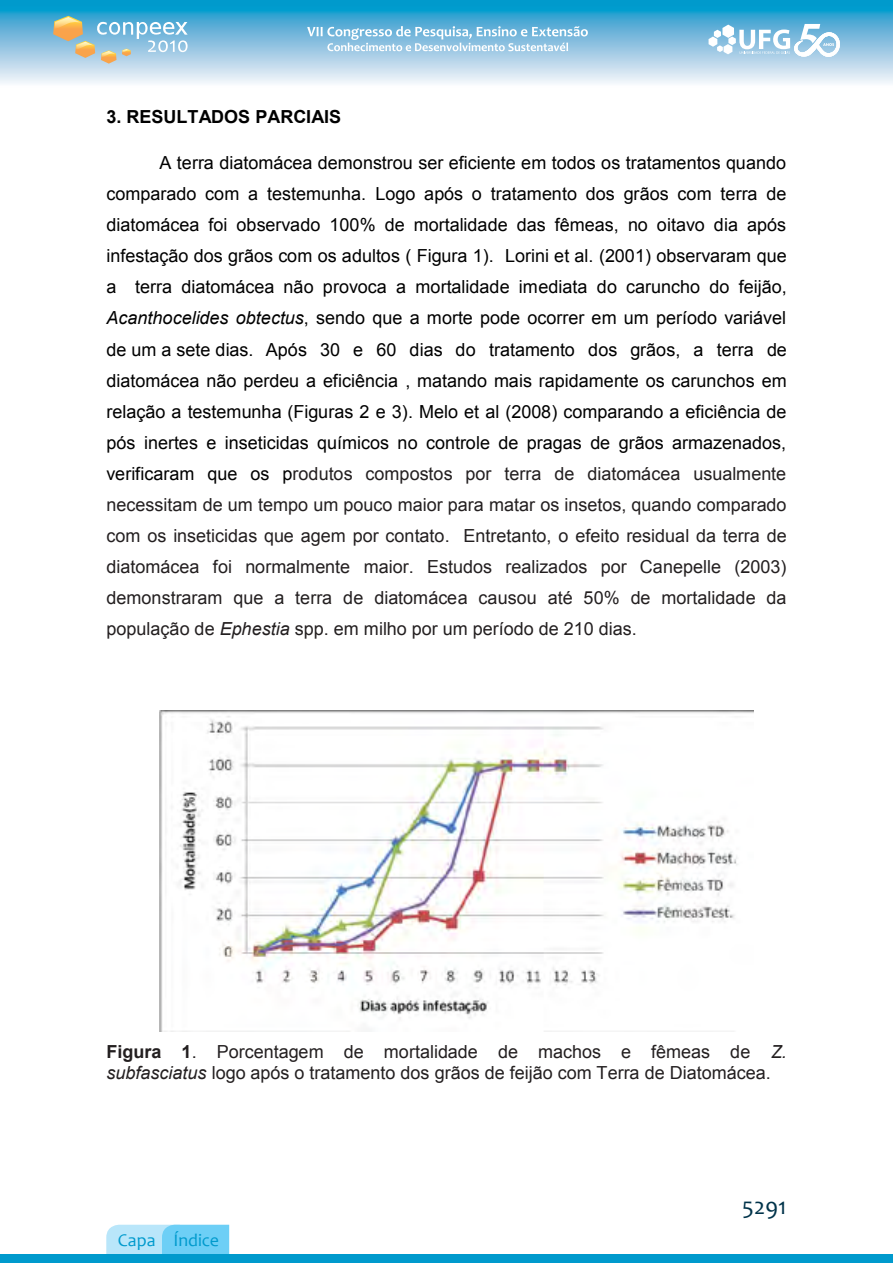
<style>
.page{position:relative;width:893px;height:1263px;background:#fff}
.page>*{position:absolute;margin:0;border:0;box-sizing:border-box;transform-origin:0 0}
.t1{font:24px "Candara";color:#00334a}
.t2{font:18px/31px "Arial";color:#000;text-align:justify}
.t3{font:18px/20.7px "Arial";color:#231f20}
.t4{font:700 18px "Arial";color:#000}
.t5{font:18px "Candara";letter-spacing:-.005em;color:#009acd}
.s1{font-style:italic}
.s2{color:#231f20}
.s3{font-style:italic;color:#231f20}
.s4{font-weight:700}
</style>
<div class="page">
<svg style="left:106px;top:1225px;width:123px;height:29px;background:#91d9f7"></svg>
<svg style="left:0;top:1px;width:893px;height:83px;background:#80c3e1"></svg>
<svg style="left:708px;top:24px;width:132px;height:33px"></svg>
<svg style="left:53px;top:16px;width:135px;height:48px;background:#a1c3cd"></svg>
<svg style="left:307px;top:26px;width:281px;height:25px;background:#9ccae5"></svg>
<img style="left:159px;top:710px;width:594px;height:321px">
<div style="left:0;top:1254px;width:893px;height:9px;background:#009acd"></div>
<p class="t4" style="left:106px;top:105px;width:236px">3. RESULTADOS PARCIAIS</p>
<p class="t2" style="left:106px;top:148px;width:682px;text-indent:53px">A terra diatomácea demonstrou ser eficiente em todos os tratamentos quando comparado com a testemunha. Logo após o tratamento dos grãos com terra de diatomácea foi observado 100% de mortalidade das fêmeas, no oitavo dia após infestação dos grãos com os adultos ( Figura 1). Lorini et al. (2001) observaram que a terra diatomácea não provoca a mortalidade imediata do caruncho do feijão, <span class="s1">Acanthocelides obtectus</span>, sendo que a morte pode ocorrer em um período variável de um a sete dias. Após 30 e 60 dias do tratamento dos grãos, a terra de diatomácea não perdeu a eficiência , matando mais rapidamente os carunchos em relação a testemunha (Figuras 2 e 3). Melo et al (2008) comparando a eficiência de pós inertes e inseticidas químicos no controle de pragas de grãos armazenados, verificaram que os p<span class="s2">rodutos compostos por terra de diatomácea usualmente necessitam de um tempo um pouco maior para matar os insetos, quando comparado com os inseticidas que agem por contato. Entretanto, o efeito residual da terra de diatomácea foi normalmente maior. Estudos realizados por Canepelle (2003) demonstraram que a terra de diatomácea causou até 50% de mortalidade da população de</span> <span class="s3">Ephestia</span> <span class="s2">spp. em milho por um período de 210 dias.</span></p>
<p class="t3" style="left:106px;top:1041px;width:682px"><span class="s4">Figura 1</span>. Porcentagem de mortalidade de machos e fêmeas de <span class="s1">Z. subfasciatus</span> logo após o tratamento dos grãos de feijão com Terra de Diatomácea.</p>
<p class="t5" style="left:118px;top:1229px;width:103px">Capa Índice</p>
<h1 class="t1" style="left:742px;top:1192px;width:46px">5291</h1>
</div>
